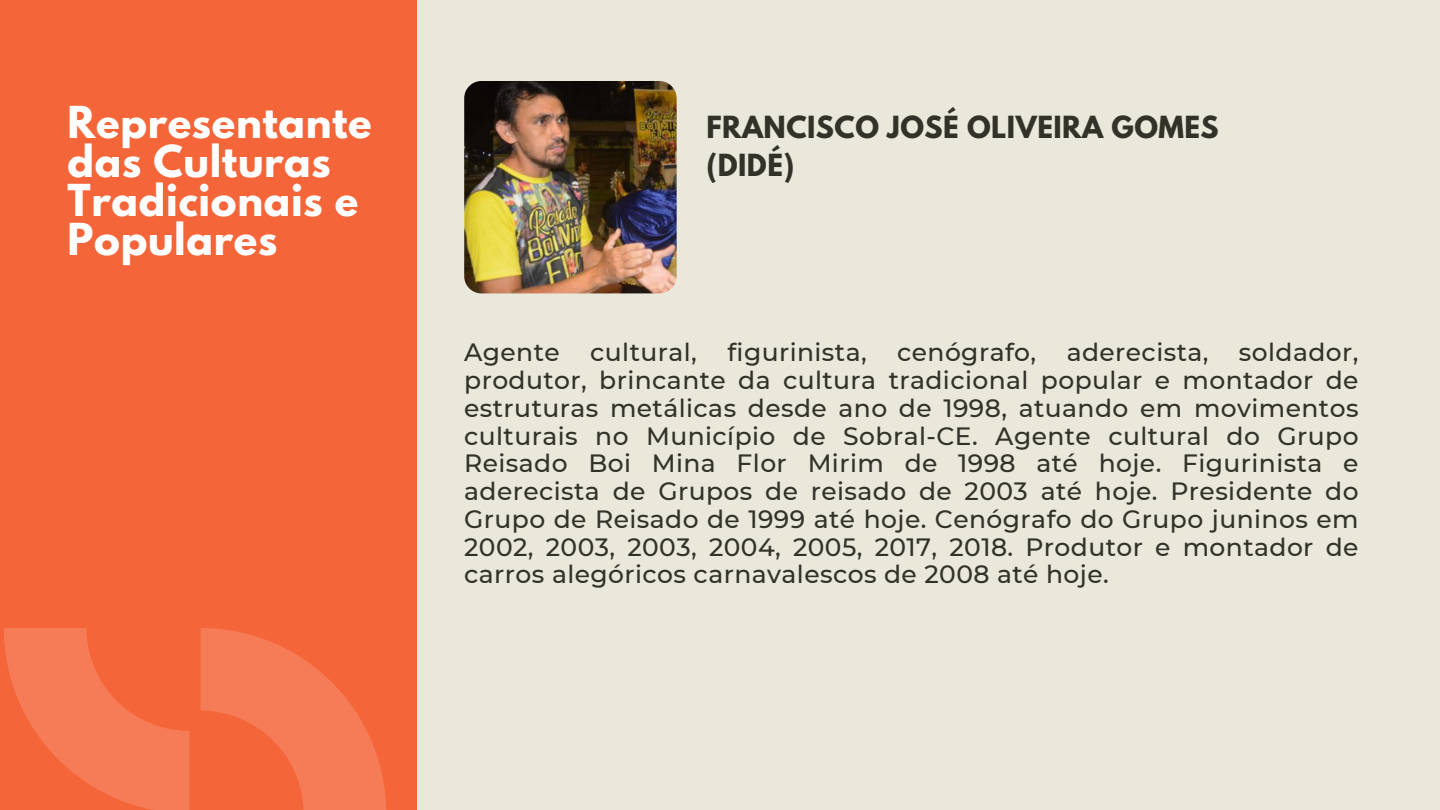
<style>
.page{position:relative;width:1440px;height:810px;background:#eae8db}
.page>*{position:absolute;margin:0;border:0;box-sizing:border-box;transform-origin:0 0}
.t1{font:700 39px/39px "League Spartan";letter-spacing:.015em;color:#fff}
.t2{font:700 27px/37.5px "League Spartan";letter-spacing:.015em;color:#333229}
.t3{font:500 25px/27.8px "Montserrat";letter-spacing:.015em;color:#333229;text-align:justify}
</style>
<div class="page">
<div style="left:0;top:0;width:417px;height:810px;background:#f4663a"></div>
<svg style="left:4px;top:628px;width:185px;height:182px"></svg>
<svg style="left:201px;top:628px;width:185px;height:182px"></svg>
<img style="left:464px;top:81px;width:213px;height:212px;border-radius:17px">
<p class="t1" style="left:68px;top:108px;width:306px">Representante das Culturas<br>Tradicionais e<br>Populares</p>
<p class="t2" style="left:706px;top:112px;width:514px">FRANCISCO JOSÉ OLIVEIRA GOMES (DIDÉ)</p>
<p class="t3" style="left:464px;top:338px;width:896px">Agente cultural, figurinista, cenógrafo, aderecista, soldador, produtor, brincante da cultura tradicional popular e montador de estruturas metálicas desde ano de 1998, atuando em movimentos culturais no Município de Sobral-CE. Agente cultural do Grupo Reisado Boi Mina Flor Mirim de 1998 até hoje. Figurinista e aderecista de Grupos de reisado de 2003 até hoje. Presidente do Grupo de Reisado de 1999 até hoje. Cenógrafo do Grupo juninos em 2002, 2003, 2003, 2004, 2005, 2017, 2018. Produtor e montador de carros alegóricos carnavalescos de 2008 até hoje.</p>
</div>
